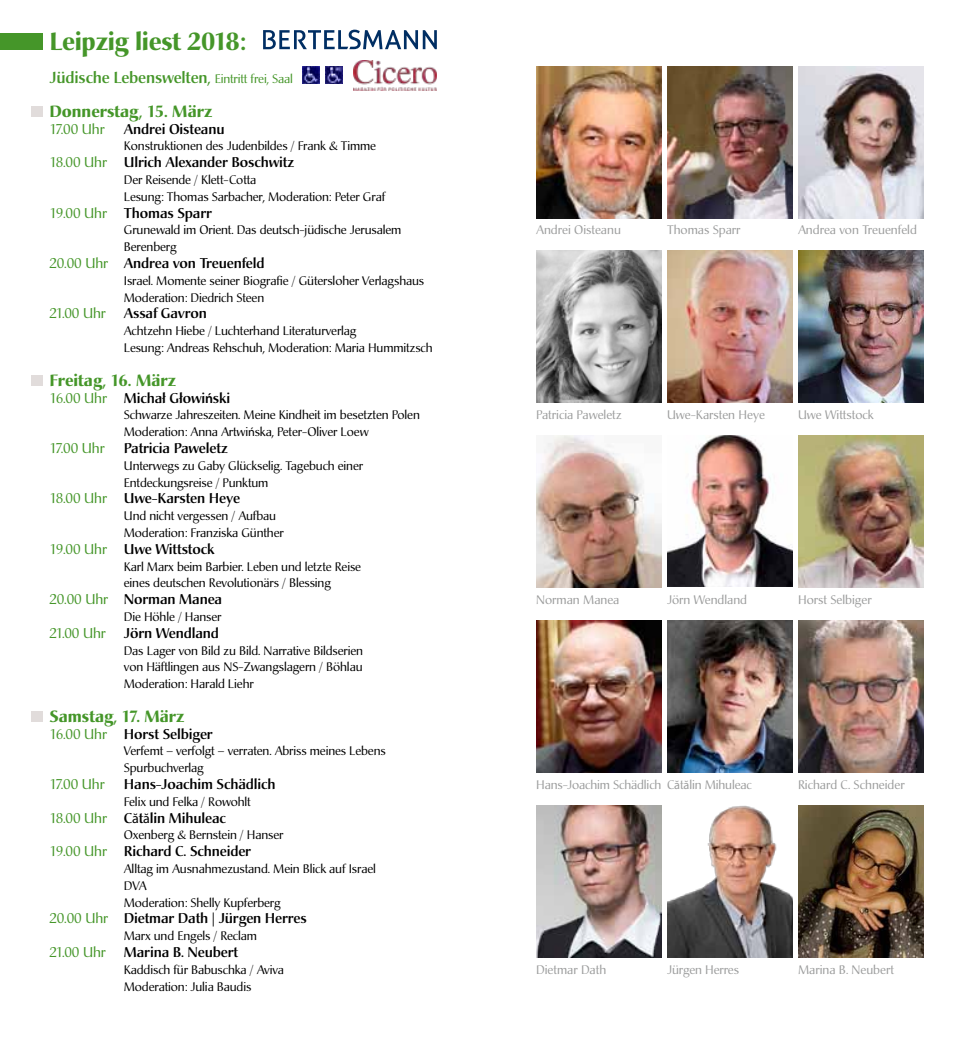
<style>
.page{position:relative;width:973px;height:1042px;background:#fff}
.page>*{position:absolute;margin:0;border:0;box-sizing:border-box;transform-origin:0 0}
.t1{font:700 24.5px "Christiana";letter-spacing:-.01em;color:#459629}
.t2{font:700 16.1px "Christiana";color:#459629}
.t3{font:500 15.75px "Christiana";letter-spacing:-.01em;color:#459629}
.t4{font:500 14px "Christiana";letter-spacing:-.01em;color:#000}
.t5{font:14px "Christiana";letter-spacing:-.01em;color:#459629}
.t6{font:12.25px/16.8px "Christiana";letter-spacing:-.01em;color:#000}
.t7{font:12.25px "Christiana";color:#9c9d9d}
.s1{font-weight:400;font-size:12.25px}
.s2{font-weight:400;color:#459629}
.s3{font-family:"Myriad Pro";font-weight:600}
.s4{font-family:"Myriad Pro"}
.s5{font-family:"Myriad Pro";font-weight:400}
</style>
<div class="page">
<div style="left:0;top:33px;width:43px;height:17px;background:#459629"></div>
<div style="left:32px;top:106px;width:11px;height:11px;background:#e1dcdb"></div>
<div style="left:32px;top:375px;width:11px;height:11px;background:#e1dcdb"></div>
<div style="left:32px;top:711px;width:11px;height:11px;background:#e1dcdb"></div>
<img style="left:353px;top:60px;width:84px;height:30px">
<svg style="left:263px;top:30px;width:174px;height:19px"></svg>
<img style="left:536px;top:251px;width:125px;height:151px">
<img style="left:667px;top:66px;width:125px;height:152px">
<img style="left:667px;top:251px;width:125px;height:151px">
<img style="left:798px;top:251px;width:125px;height:151px">
<img style="left:798px;top:435px;width:125px;height:152px">
<img style="left:536px;top:620px;width:125px;height:152px">
<img style="left:667px;top:435px;width:125px;height:151px">
<img style="left:798px;top:66px;width:125px;height:152px">
<img style="left:798px;top:620px;width:125px;height:152px">
<img style="left:667px;top:620px;width:125px;height:152px">
<img style="left:536px;top:66px;width:125px;height:152px">
<img style="left:536px;top:435px;width:125px;height:152px">
<img style="left:536px;top:805px;width:125px;height:152px">
<img style="left:798px;top:805px;width:125px;height:152px">
<img style="left:667px;top:805px;width:125px;height:152px">
<img style="left:303px;top:66px;width:16px;height:17px">
<img style="left:325px;top:66px;width:17px;height:17px">
<h1 class="t1" style="left:49px;top:26px;width:198px">Leipzig liest 2018:</h1>
<p class="t3" style="left:49px;top:68px;width:245px">Jüdische Lebenswelten, <span class="s1">Eintritt frei, Saal</span></p>
<h2 class="t2" style="left:49px;top:101px;width:164px">Donnerstag, 15. März</h2>
<p class="t5" style="left:49px;top:120px;width:57px">17.00 Uhr</p>
<p class="t4" style="left:124px;top:120px;width:102px">Andrei Oisteanu</p>
<p class="t6" style="left:124px;top:138px;width:254px">Konstruktionen des Judenbildes / Frank &amp; Timme</p>
<p class="t4" style="left:49px;top:154px;width:246px"><span class="s2">18.00 Uhr</span> Ulrich Alexander Boschwitz</p>
<p class="t6" style="left:124px;top:171px;width:263px">Der Reisende / Klett-Cotta<br>Lesung: Thomas Sarbacher, Moderation: Peter Graf</p>
<p class="t4" style="left:49px;top:204px;width:164px"><span class="s2">19.00 Uhr</span> Thomas Sparr</p>
<p class="t6" style="left:124px;top:222px;width:279px">Grunewald im Orient. Das deutsch-jüdische Jerusalem<br>Berenberg</p>
<p class="t4" style="left:49px;top:254px;width:217px"><span class="s2">20.00 Uhr</span> Andrea von Treuenfeld</p>
<p class="t6" style="left:124px;top:272px;width:302px">Israel. Momente seiner Biografie / Gütersloher Verlagshaus<br>Moderation: Diedrich Steen</p>
<p class="t5" style="left:49px;top:305px;width:58px">21.00 Uhr</p>
<p class="t4" style="left:124px;top:305px;width:85px">Assaf Gavron</p>
<p class="t6" style="left:124px;top:323px;width:310px">Achtzehn Hiebe / Luchterhand Literaturverlag<br>Lesung: Andreas Rehschuh, Moderation: Maria Hummitzsch</p>
<h2 class="t2" style="left:49px;top:370px;width:128px">Freitag, 16. März</h2>
<p class="t4" style="left:49px;top:389px;width:182px"><span class="s2">16.00 Uhr</span> Michał Głowi<span class="s3">ń</span>ski</p>
<p class="t6" style="left:124px;top:407px;width:297px">Schwarze Jahreszeiten. Meine Kindheit im besetzten Polen<br>Moderation: Anna Artwi<span class="s4">ń</span>ska, Peter-Oliver Loew</p>
<p class="t5" style="left:49px;top:439px;width:57px">17.00 Uhr</p>
<p class="t4" style="left:124px;top:439px;width:105px">Patricia Paweletz</p>
<p class="t6" style="left:124px;top:457px;width:241px">Unterwegs zu Gaby Glückselig. Tagebuch einer<br>Entdeckungsreise / Punktum</p>
<p class="t4" style="left:49px;top:490px;width:192px"><span class="s2">18.00 Uhr</span> Uwe-Karsten Heye</p>
<p class="t6" style="left:124px;top:507px;width:161px">Und nicht vergessen / Aufbau<br>Moderation: Franziska Günther</p>
<p class="t4" style="left:49px;top:540px;width:166px"><span class="s2">19.00 Uhr</span> Uwe Wittstock</p>
<p class="t6" style="left:124px;top:558px;width:239px">Karl Marx beim Barbier. Leben und letzte Reise eines deutschen Revolutionärs / Blessing</p>
<p class="t4" style="left:49px;top:590px;width:174px"><span class="s2">20.00 Uhr</span> Norman Manea</p>
<p class="t6" style="left:124px;top:608px;width:99px">Die Höhle / Hanser</p>
<p class="t5" style="left:49px;top:624px;width:58px">21.00 Uhr</p>
<p class="t4" style="left:124px;top:624px;width:97px">Jörn Wendland</p>
<p class="t6" style="left:124px;top:642px;width:241px;text-align:justify">Das Lager von Bild zu Bild. Narrative Bildserien von Häftlingen aus NS-Zwangslagern / Böhlau Moderation: Harald Liehr</p>
<h2 class="t2" style="left:49px;top:706px;width:136px">Samstag, 17. März</h2>
<p class="t4" style="left:49px;top:725px;width:165px"><span class="s2">16.00 Uhr</span> Horst Selbiger</p>
<p class="t6" style="left:124px;top:743px;width:263px">Verfemt – verfolgt – verraten. Abriss meines Lebens<br>Spurbuchverlag</p>
<p class="t5" style="left:49px;top:775px;width:57px">17.00 Uhr</p>
<p class="t4" style="left:124px;top:775px;width:153px">Hans-Joachim Schädlich</p>
<p class="t6" style="left:124px;top:793px;width:128px">Felix und Felka / Rowohlt</p>
<p class="t4" style="left:49px;top:809px;width:178px"><span class="s2">18.00 Uhr</span> C<span class="s5">ă</span>t<span class="s5">ă</span>lin Mihuleac</p>
<p class="t6" style="left:124px;top:827px;width:161px">Oxenberg &amp; Bernstein / Hanser</p>
<p class="t4" style="left:49px;top:842px;width:203px"><span class="s2">19.00 Uhr</span> Richard C. Schneider</p>
<p class="t6" style="left:124px;top:860px;width:253px">Alltag im Ausnahmezustand. Mein Blick auf Israel<br>DVA<br>Moderation: Shelly Kupferberg</p>
<p class="t4" style="left:49px;top:910px;width:259px"><span class="s2">20.00 Uhr</span> Dietmar Dath | Jürgen Herres</p>
<p class="t6" style="left:124px;top:927px;width:135px">Marx und Engels / Reclam</p>
<p class="t5" style="left:49px;top:943px;width:58px">21.00 Uhr</p>
<p class="t4" style="left:124px;top:943px;width:116px">Marina B. Neubert</p>
<p class="t6" style="left:124px;top:961px;width:162px">Kaddisch für Babuschka / Aviva<br>Moderation: Julia Baudis</p>
<p class="t7" style="left:536px;top:223px;width:86px">Andrei Oisteanu</p>
<p class="t7" style="left:667px;top:223px;width:75px">Thomas Sparr</p>
<p class="t7" style="left:797px;top:223px;width:120px">Andrea von Treuenfeld</p>
<p class="t7" style="left:536px;top:407px;width:87px">Patricia Paweletz</p>
<p class="t7" style="left:667px;top:407px;width:99px">Uwe-Karsten Heye</p>
<p class="t7" style="left:797px;top:407px;width:77px">Uwe Wittstock</p>
<p class="t7" style="left:536px;top:592px;width:85px">Norman Manea</p>
<p class="t7" style="left:667px;top:592px;width:82px">Jörn Wendland</p>
<p class="t7" style="left:797px;top:592px;width:75px">Horst Selbiger</p>
<p class="t7" style="left:536px;top:777px;width:127px">Hans-Joachim Schädlich</p>
<p class="t7" style="left:667px;top:777px;width:86px">C<span class="s4">ă</span>t<span class="s4">ă</span>lin Mihuleac</p>
<p class="t7" style="left:797px;top:777px;width:108px">Richard C. Schneider</p>
<p class="t7" style="left:536px;top:962px;width:72px">Dietmar Dath</p>
<p class="t7" style="left:667px;top:962px;width:74px">Jürgen Herres</p>
<p class="t7" style="left:797px;top:962px;width:97px">Marina B. Neubert</p>
</div>
